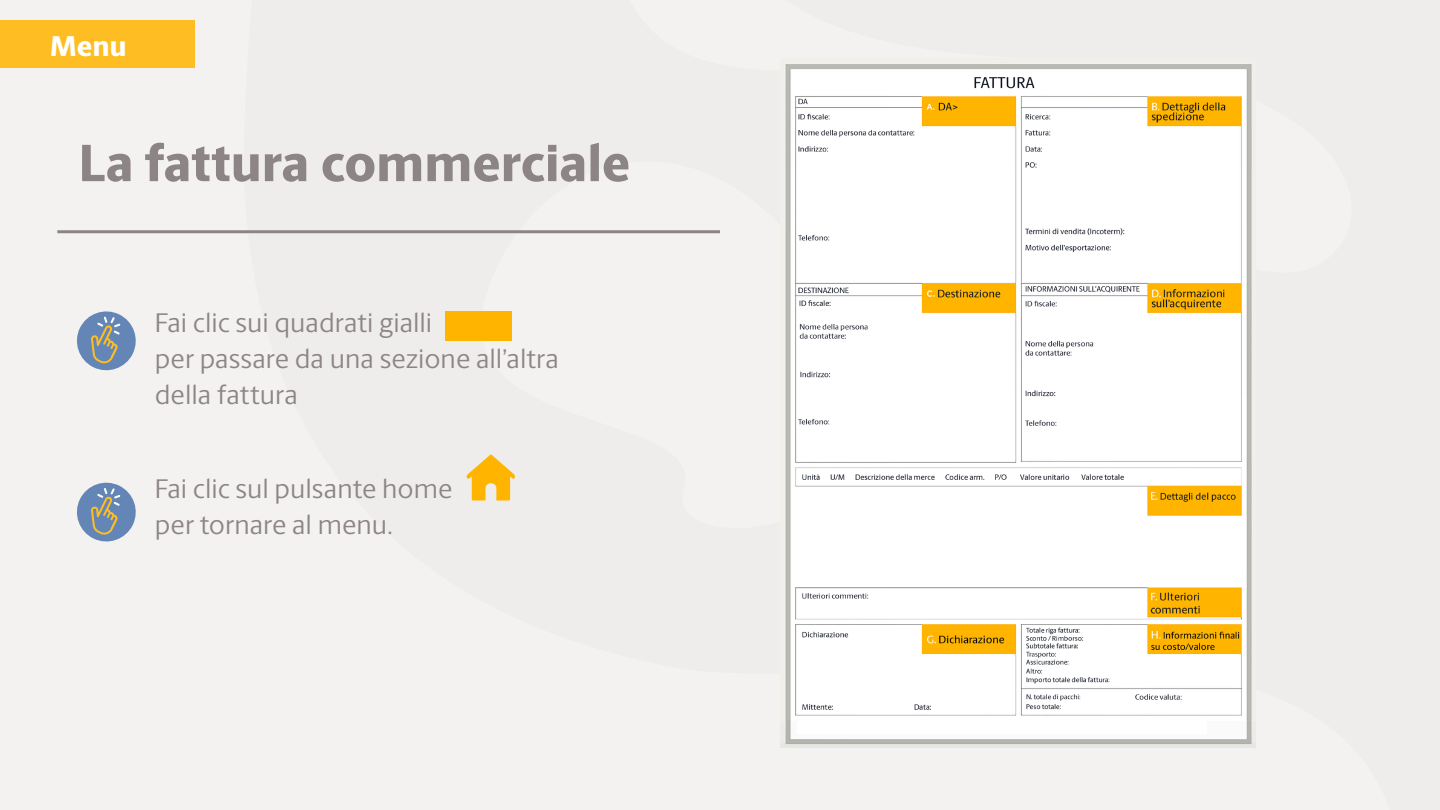
<style>
.page{position:relative;width:1440px;height:810px;background:#f3f2f0}
.page>*{position:absolute;margin:0;border:0;box-sizing:border-box;transform-origin:0 0}
.Large_Header{font:800 52.65px "UPS Berlingske Sans";letter-spacing:-.005em;color:#8d8585}
.Large_Header-2{font:800 28.8px "UPS Berlingske Sans";color:#fff}
.Large_Header-3{font:27px/36px "UPS Berlingske Sans";color:#8d8585}
</style>
<div class="page">
<hr style="left:57px;top:230px;width:663px;height:3px;background:#8d8585">
<svg style="left:77px;top:311px;width:59px;height:60px"></svg>
<svg style="left:77px;top:482px;width:59px;height:60px"></svg>
<div style="left:446px;top:311px;width:66px;height:29px;background:#ffb500"></div>
<div style="left:0;top:20px;width:194px;height:48px;background:#febd23"></div>
<svg style="left:466px;top:454px;width:49px;height:47px"></svg>
<img style="left:785px;top:64px;width:467px;height:681px">
<p class="Large_Header-2" style="left:50px;top:25px;width:78px">Menu</p>
<p class="Large_Header" style="left:78px;top:124px;width:553px">La fattura commerciale</p>
<p class="Large_Header-3" style="left:155px;top:303px;width:406px">Fai clic sui quadrati gialli<br>per passare da una sezione all’altra della fattura</p>
<p class="Large_Header-3" style="left:155px;top:470px;width:299px">Fai clic sul pulsante home per tornare al menu.</p>
</div>
